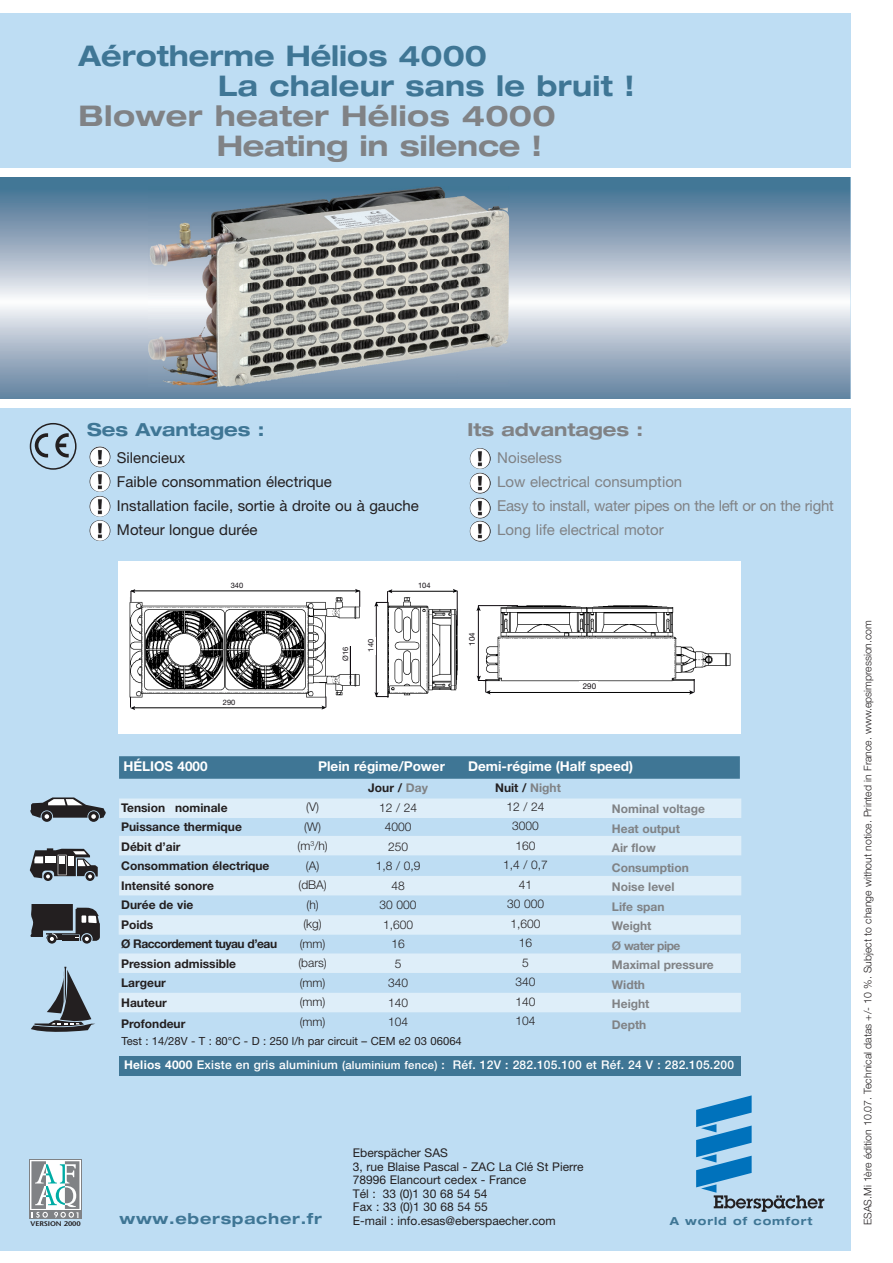
<style>
.page{position:relative;width:893px;height:1263px;background:#fff}
.page>*{position:absolute;margin:0;border:0;box-sizing:border-box;transform-origin:0 0}
.t1{font:700 expanded 28.5px/30px "Helvetica Neue";color:#3f7695;scale:.95 1}
.t2{font:700 expanded 28.5px/30px "Helvetica Neue";letter-spacing:.01em;color:#808285}
.t3{font:700 expanded 18px "Helvetica Neue";color:#808285}
.t4{font:700 expanded 18px "Helvetica Neue";color:#3f7695}
.t5{font:15px/24px "Helvetica Neue";color:#808285}
.t6{font:15px/24px "Helvetica Neue";color:#231f20}
.t7{font:700 expanded 15px "Helvetica Neue";letter-spacing:.05em;color:#3f7695}
.t8{font:700 13.5px "Helvetica Neue";color:#fff}
.t9{font:700 12px/19.5px "Helvetica Neue";color:#231f20}
.t10{font:12px/13.5px "Helvetica Neue";color:#231f20}
.t11{font:300 12px/19.5px "Helvetica Neue";color:#231f20;text-align:center}
.t12{font:700 12px/19.5px "Helvetica Neue";color:#808285}
.t13{font:500 12px "Helvetica Neue";letter-spacing:.02em;color:#fff}
.t14{font:11.25px "Helvetica Neue";color:#231f20}
.t15{font:700 expanded 11.1px "Helvetica Neue";letter-spacing:.08em;color:#3f7695}
.t16{font:300 10.5px "Helvetica Neue";color:#231f20}
.t17{font:600 8.55px "Futura T";color:#fff}
.t18{font:7.95px "Helvetica Neue";color:#0f0a0f}
.t19{font:7.5px "Helvetica Neue";color:#0f0a0f}
.t20{font:600 6.75px "Stone Sans";letter-spacing:-.015em;color:#231f20;scale:1.11 1}
.s1{color:#808285}
.s2{font-weight:700}
.s3{font-size:11.25px}
</style>
<div class="page">
<div style="left:0;top:13px;width:851px;height:1237px;background:#beddf3"></div>
<svg style="left:696px;top:1095px;width:128px;height:117px"></svg>
<svg style="left:0;top:177px;width:850px;height:222px;background:#99aec1"></svg>
<div style="left:0;top:399px;width:857px;height:9px;background:#fff"></div>
<div style="left:0;top:168px;width:857px;height:9px;background:#fff"></div>
<div style="left:29px;top:1159px;width:53px;height:60px;background:#808285"></div>
<div style="left:30px;top:1160px;width:51px;height:50px;background:#c6c7c8"></div>
<svg style="left:31px;top:1161px;width:48px;height:57px;background:#a7b8b9"></svg>
<div style="left:120px;top:1056px;width:621px;height:19px;background:#3f7695"></div>
<div style="left:119px;top:756px;width:621px;height:23px;background:#3f7695"></div>
<div style="left:119px;top:798px;width:622px;height:20px;background:#deeef9"></div>
<div style="left:119px;top:876px;width:622px;height:19px;background:#deeef9"></div>
<div style="left:119px;top:836px;width:622px;height:19px;background:#deeef9"></div>
<div style="left:119px;top:915px;width:622px;height:20px;background:#deeef9"></div>
<div style="left:119px;top:953px;width:622px;height:20px;background:#deeef9"></div>
<div style="left:119px;top:993px;width:622px;height:19px;background:#deeef9"></div>
<div style="left:118px;top:561px;width:623px;height:173px;background:#fff"></div>
<svg style="left:82px;top:934px;width:10px;height:9px"></svg>
<svg style="left:47px;top:934px;width:10px;height:9px"></svg>
<svg style="left:30px;top:904px;width:70px;height:37px;background:#4a4d52"></svg>
<svg style="left:43px;top:872px;width:10px;height:9px"></svg>
<svg style="left:86px;top:872px;width:9px;height:9px"></svg>
<svg style="left:30px;top:848px;width:68px;height:30px"></svg>
<svg style="left:31px;top:967px;width:64px;height:65px"></svg>
<svg style="left:88px;top:811px;width:11px;height:11px"></svg>
<div style="left:42px;top:811px;width:10px;height:11px;background:#231f20;border-radius:50%"></div>
<svg style="left:30px;top:797px;width:76px;height:22px"></svg>
<img style="left:129px;top:597px;width:329px;height:101px">
<div style="left:338px;top:640px;width:17px;height:33px;background:#fff"></div>
<div style="left:367px;top:594px;width:19px;height:108px;background:#fff"></div>
<svg style="left:454px;top:593px;width:3px;height:14px"></svg>
<svg style="left:360px;top:594px;width:3px;height:11px"></svg>
<hr style="left:131px;top:591px;width:229px;height:1px;background:#000">
<hr style="left:133px;top:707px;width:191px;height:1px;background:#000">
<div style="left:220px;top:697px;width:17px;height:10px;background:#fff"></div>
<svg style="left:453px;top:589px;width:5px;height:4px"></svg>
<hr style="left:389px;top:591px;width:67px;height:1px;background:#000">
<svg style="left:130px;top:589px;width:5px;height:13px"></svg>
<svg style="left:355px;top:589px;width:5px;height:18px"></svg>
<hr style="left:457px;top:591px;width:1px;height:34px;background:#0f0a0f">
<svg style="left:130px;top:697px;width:5px;height:13px"></svg>
<svg style="left:322px;top:696px;width:5px;height:14px"></svg>
<hr style="left:125px;top:717px;width:36px;height:1px;background:#0f0a0f">
<hr style="left:376px;top:602px;width:1px;height:94px;background:#0f0a0f">
<div style="left:366px;top:637px;width:10px;height:18px;background:#fff"></div>
<svg style="left:349px;top:646px;width:2px;height:39px"></svg>
<svg style="left:374px;top:692px;width:14px;height:5px"></svg>
<svg style="left:374px;top:589px;width:18px;height:18px"></svg>
<img style="left:486px;top:605px;width:245px;height:77px">
<svg style="left:476px;top:611px;width:5px;height:66px"></svg>
<svg style="left:477px;top:605px;width:22px;height:3px"></svg>
<hr style="left:488px;top:692px;width:204px;height:1px;background:#000">
<div style="left:579px;top:681px;width:19px;height:10px;background:#fff"></div>
<hr style="left:478px;top:605px;width:40px;height:1px;background:#0f0a0f">
<svg style="left:689px;top:679px;width:6px;height:16px"></svg>
<hr style="left:478px;top:606px;width:1px;height:74px;background:#0f0a0f">
<div style="left:467px;top:630px;width:10px;height:19px;background:#fff"></div>
<svg style="left:477px;top:676px;width:13px;height:18px"></svg>
<svg style="left:476px;top:606px;width:5px;height:5px"></svg>
<img style="left:149px;top:187px;width:361px;height:199px">
<img style="left:89px;top:446px;width:21px;height:21px">
<img style="left:89px;top:471px;width:21px;height:21px">
<img style="left:89px;top:496px;width:21px;height:21px">
<img style="left:89px;top:520px;width:21px;height:21px">
<img style="left:470px;top:448px;width:21px;height:21px">
<img style="left:470px;top:473px;width:21px;height:21px">
<img style="left:470px;top:498px;width:21px;height:21px">
<img style="left:470px;top:521px;width:21px;height:21px">
<svg style="left:35px;top:433px;width:13px;height:24px"></svg>
<svg style="left:55px;top:433px;width:14px;height:24px"></svg>
<div style="left:30px;top:423px;width:47px;height:47px;border:2px solid #231f20;border-radius:50%"></div>
<h1 class="t1" style="left:218px;top:40px;width:440px;text-indent:-139px">Aérotherme Hélios 4000<br>La chaleur sans le bruit !</h1>
<h1 class="t2" style="left:217px;top:100px;width:341px;text-indent:-138px">Blower heater Hélios 4000<br>Heating in silence !</h1>
<h2 class="t4" style="left:87px;top:419px;width:179px">Ses Avantages :</h2>
<p class="t6" style="left:117px;top:446px;width:303px">Silencieux<br>Faible consommation électrique<br>Installation facile, sortie à droite ou à gauche<br>Moteur longue durée</p>
<p class="t19" style="left:231px;top:581px;width:14px">340</p>
<p class="t19" style="left:223px;top:698px;width:14px">290</p>
<p class="t19" style="left:341px;top:661px;width:16px;rotate:-90deg">Ø16</p>
<p class="t19" style="left:366px;top:651px;width:14px;rotate:-90deg">140</p>
<p class="t19" style="left:418px;top:581px;width:14px">104</p>
<h2 class="t3" style="left:467px;top:418px;width:177px">Its advantages :</h2>
<p class="t5" style="left:497px;top:445px;width:338px">Noiseless<br>Low electrical consumption<br>Easy to install, water pipes on the left or on the right<br>Long life electrical motor</p>
<p class="t18" style="left:467px;top:646px;width:15px;rotate:-90deg">104</p>
<p class="t18" style="left:583px;top:682px;width:15px">290</p>
<p class="t8" style="left:123px;top:758px;width:86px">HÉLIOS 4000</p>
<p class="t8" style="left:318px;top:758px;width:128px">Plein régime/Power</p>
<p class="t8" style="left:468px;top:758px;width:166px">Demi-régime (Half speed)</p>
<p class="t9" style="left:368px;top:778px;width:61px">Jour / <span class="s1">Day</span></p>
<p class="t9" style="left:495px;top:778px;width:67px">Nuit / <span class="s1">Night</span></p>
<p class="t9" style="left:121px;top:798px;width:157px">Tension nominale<br>Puissance thermique<br>Débit d’air<br>Consommation électrique<br>Intensité sonore<br>Durée de vie<br>Poids<br>Ø Raccordement tuyau d’eau<br>Pression admissible<br>Largeur<br>Hauteur</p>
<p class="t9" style="left:121px;top:1014px;width:66px">Profondeur</p>
<p class="t11" style="left:503px;top:797px;width:46px">12 / 24<br>3000<br>160<br>1,4 / 0,7<br>41<br>30 000<br>1,600<br>16<br>5<br>340<br>140<br>104</p>
<p class="t11" style="left:298px;top:797px;width:32px">(V) (W) (m<sup>3</sup>/h) (A) (dBA) (h) (kg) (mm) (bars) (mm) (mm) (mm)</p>
<p class="t12" style="left:612px;top:799px;width:103px">Nominal voltage<br>Heat output<br>Air flow<br>Consumption<br>Noise level<br>Life span<br>Weight<br>Ø water pipe<br>Maximal pressure<br>Width<br>Height</p>
<p class="t11" style="left:376px;top:797px;width:46px">12 / 24<br>4000<br>250<br>1,8 / 0,9<br>48<br>30 000<br>1,600<br>16<br>5<br>340<br>140<br>104</p>
<p class="t12" style="left:612px;top:1015px;width:36px">Depth</p>
<p class="t14" style="left:122px;top:1034px;width:342px">Test : 14/28V - T : 80°C - D : 250 l/h par circuit – CEM e2 03 06064</p>
<p class="t17" style="left:76px;top:1210px;width:6px">1</p>
<p class="t20" style="left:31px;top:1219px;width:47px">VERSION 2000</p>
<p class="t13" style="left:124px;top:1058px;width:611px"><span class="s2">Helios 4000</span> Existe en gris aluminium <span class="s3">(aluminium fence)</span> : Réf. 12V : 282.105.100 et Réf. 24 V : 282.105.200</p>
<p class="t7" style="left:119px;top:1210px;width:204px">www.eberspacher.fr</p>
<p class="t10" style="left:353px;top:1146px;width:232px">Eberspächer SAS<br>3, rue Blaise Pascal - ZAC La Clé St Pierre<br>78996 Elancourt cedex - France<br>Tél : 33 (0)1 30 68 54 54<br>Fax : 33 (0)1 30 68 54 55<br>E-mail : info.esas@eberspaecher.com</p>
<p class="t15" style="left:670px;top:1214px;width:144px">A world of comfort</p>
<p class="t16" style="left:861px;top:1225px;width:607px;rotate:-90deg">ESAS.Mi 1ère édition 10.07. Technical datas +/- 10 %. Subject to change without notice. Printed in France. www.epsimpression.com</p>
</div>
